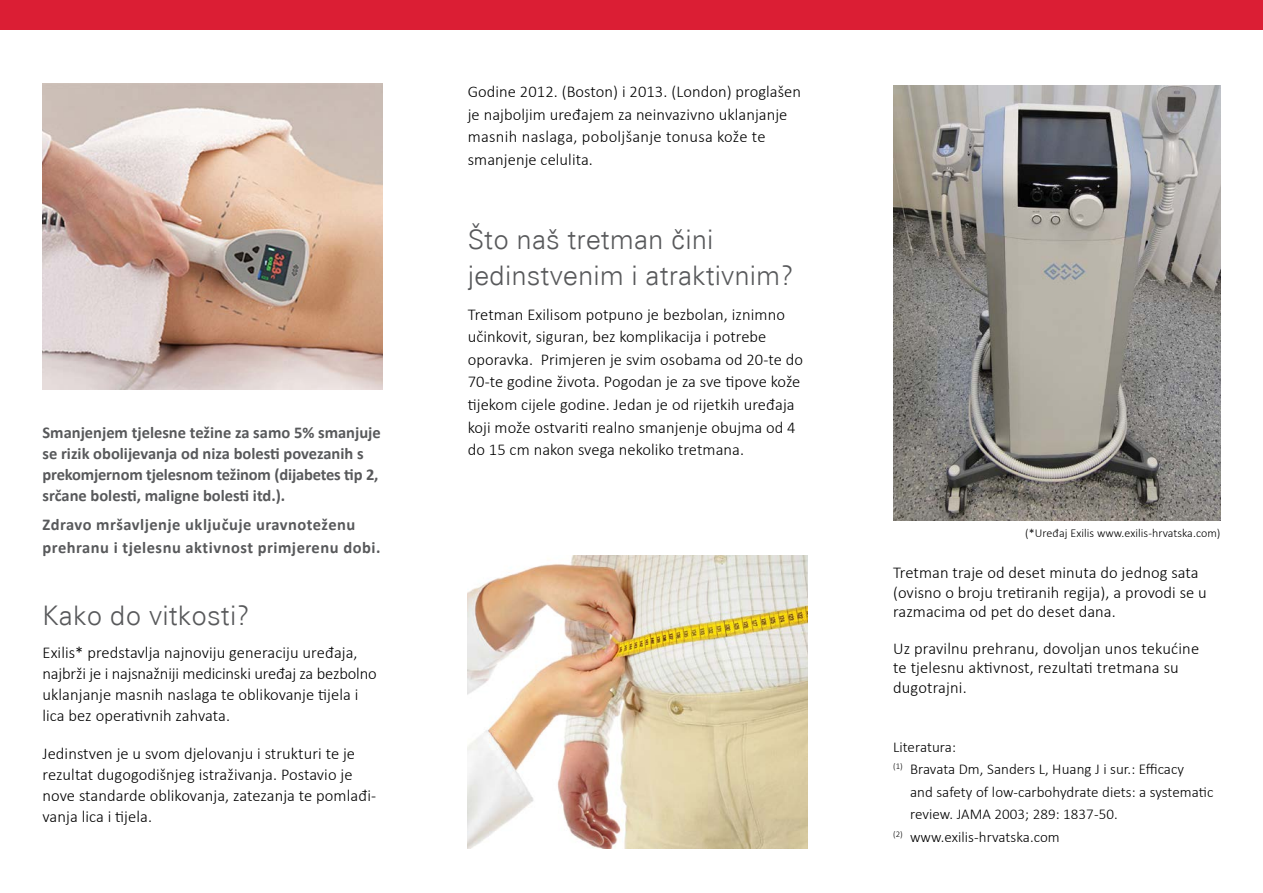
<style>
.page{position:relative;width:1263px;height:893px;background:#fff}
.page>*{position:absolute;margin:0;border:0;box-sizing:border-box;transform-origin:0 0}
.t1{font:300 27px/36px "Zurich BT";letter-spacing:.005em;color:#58595b}
.t2{font:300 16.5px/22.5px "Calibri";letter-spacing:.005em;color:#000}
.t3{font:700 16.5px/21px "Calibri";color:#58595b}
.t4{font:700 16.5px/22.5px "Calibri";letter-spacing:.03em;color:#58595b}
.t5{font:300 15px "Calibri";letter-spacing:.005em;color:#000}
.t6{font:300 12px "Calibri";letter-spacing:.005em;color:#000}
</style>
<div class="page">
<img style="left:893px;top:85px;width:327px;height:436px">
<img style="left:43px;top:84px;width:340px;height:305px">
<div style="left:0;top:0;width:1263px;height:30px;background:#db1e34"></div>
<img style="left:468px;top:556px;width:340px;height:292px">
<p class="t3" style="left:43px;top:421px;width:340px">Smanjenjem tjelesne težine za samo 5% smanjuje se rizik obolijevanja od niza bolesti povezanih s prekomjernom tjelesnom težinom (dijabetes tip 2, srčane bolesti, maligne bolesti itd.).</p>
<p class="t4" style="left:43px;top:513px;width:339px">Zdravo mršavljenje uključuje uravnoteženu prehranu i tjelesnu aktivnost primjerenu dobi.</p>
<h1 class="t1" style="left:43px;top:597px;width:209px">Kako do vitkosti?</h1>
<p class="t2" style="left:43px;top:642px;width:336px;line-height:21px">Exilis* predstavlja najnoviju generaciju uređaja, najbrži je i najsnažniji medicinski uređaj za bezbolno uklanjanje masnih naslaga te oblikovanje tijela i lica bez operativnih zahvata.</p>
<p class="t2" style="left:43px;top:743px;width:335px;line-height:21px">Jedinstven je u svom djelovanju i strukturi te je rezultat dugogodišnjeg istraživanja. Postavio je nove standarde oblikovanja, zatezanja te pomlađi&shy;vanja lica i tijela.</p>
<p class="t2" style="left:468px;top:81px;width:335px">Godine 2012. (Boston) i 2013. (London) proglašen je najboljim uređajem za neinvazivno uklanjanje masnih naslaga, poboljšanje tonusa kože te smanjenje celulita.</p>
<h1 class="t1" style="left:468px;top:221px;width:327px">Što naš tretman čini jedinstvenim i atraktivnim?</h1>
<p class="t2" style="left:468px;top:303px;width:337px">Tretman Exilisom potpuno je bezbolan, iznimno učinkovit, siguran, bez komplikacija i potrebe oporavka. Primjeren je svim osobama od 20-te do 70-te godine života. Pogodan je za sve tipove kože tijekom cijele godine. Jedan je od rijetkih uređaja koji može ostvariti realno smanjenje obujma od 4 do 15 cm nakon svega nekoliko tretmana.</p>
<p class="t6" style="left:1025px;top:526px;width:197px">(*Uređaj Exilis www.exilis-hrvatska.com)</p>
<p class="t2" style="left:893px;top:563px;width:315px;line-height:19.5px">Tretman traje od deset minuta do jednog sata (ovisno o broju tretiranih regija), a provodi se u razmacima od pet do deset dana.</p>
<p class="t2" style="left:893px;top:638px;width:308px;line-height:19.5px">Uz pravilnu prehranu, dovoljan unos tekućine te tjelesnu aktivnost, rezultati tretmana su dugotrajni.</p>
<p class="t5" style="left:893px;top:737px;width:64px">Literatura:</p>
<p class="t5" style="left:893px;top:760px;width:293px"><sup>(1)</sup> Bravata Dm, Sanders L, Huang J i sur.: Efficacy</p>
<p class="t5" style="left:910px;top:782px;width:305px">and safety of low-carbohydrate diets: a systematic</p>
<p class="t5" style="left:910px;top:805px;width:209px">review. JAMA 2003; 289: 1837-50.</p>
<p class="t5" style="left:893px;top:827px;width:168px"><sup>(2)</sup> www.exilis-hrvatska.com</p>
</div>
